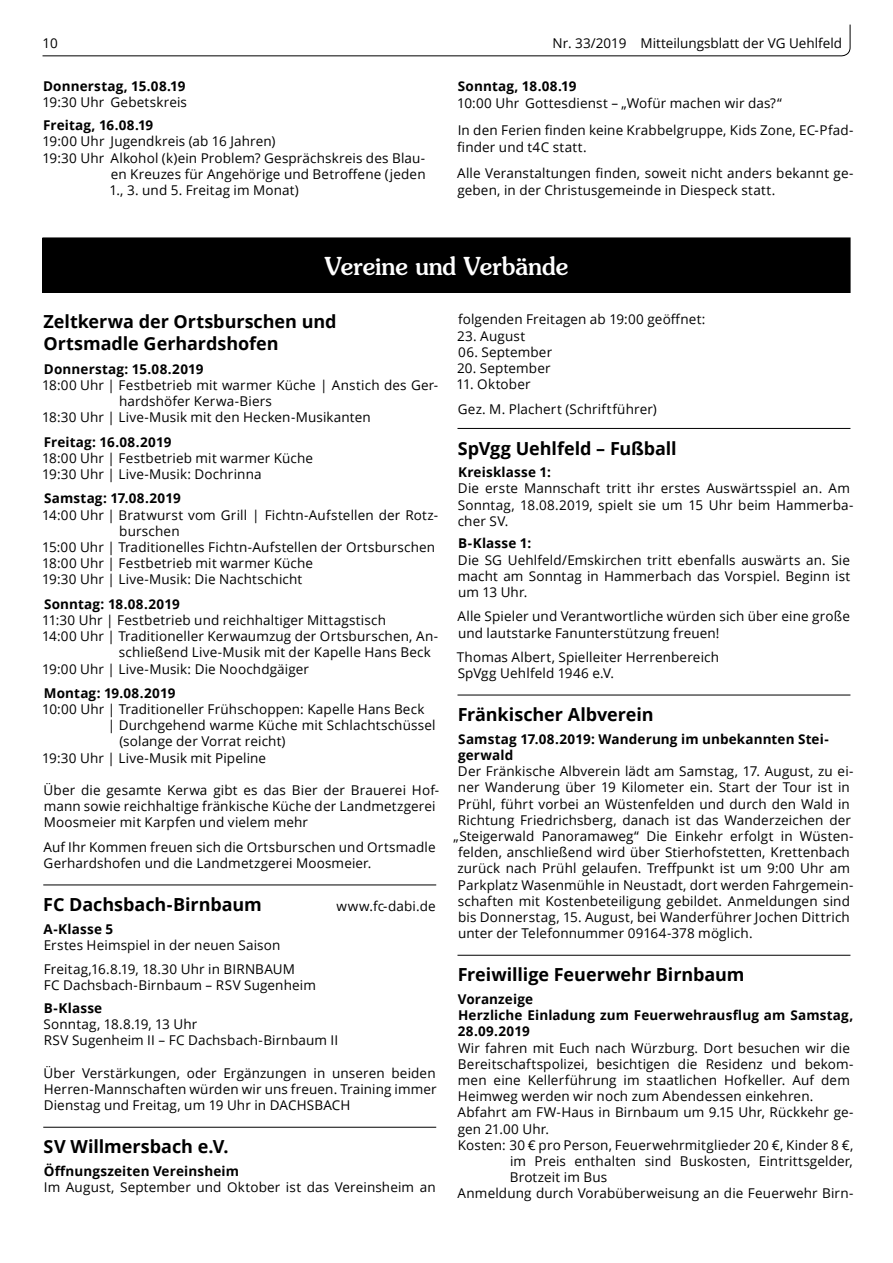
<style>
.page{position:relative;width:893px;height:1263px;background:#fff}
.page>*{position:absolute;margin:0;border:0;box-sizing:border-box;transform-origin:0 0}
.t1{font:500 24.75px "Souvenir";color:#fff;scale:.95 1}
.t2{font:700 18px/21.6px "Open Sans";color:#000}
.t3{font:13.5px/16.2px "Open Sans";letter-spacing:.01em;color:#000}
.t4{font:700 13.5px/16.2px "Open Sans";letter-spacing:.01em;color:#000}
</style>
<div class="page">
<svg style="left:42px;top:24px;width:809px;height:33px"></svg>
<div style="left:43px;top:238px;width:807px;height:54px;background:#000"></div>
<div style="left:43px;top:238px;width:807px;height:55px;border:1px solid #000"></div>
<hr style="left:43px;top:884px;width:393px;height:1px;background:#000">
<hr style="left:43px;top:1127px;width:393px;height:1px;background:#000">
<hr style="left:457px;top:428px;width:393px;height:1px;background:#000">
<hr style="left:457px;top:695px;width:393px;height:1px;background:#000">
<hr style="left:457px;top:955px;width:393px;height:1px;background:#000">
<p class="t3" style="left:43px;top:34px;width:17px">10</p>
<p class="t3" style="left:552px;top:34px;width:291px">Nr. 33/2019 Mitteilungsblatt der VG Uehlfeld</p>
<p class="t4" style="left:43px;top:78px;width:144px">Donnerstag, 15.08.19</p>
<p class="t3" style="left:43px;top:94px;width:146px">19:30 Uhr Gebetskreis</p>
<p class="t4" style="left:43px;top:117px;width:112px">Freitag, 16.08.19</p>
<p class="t3" style="left:43px;top:133px;width:234px">19:00 Uhr Jugendkreis (ab 16 Jahren)</p>
<p class="t3" style="left:43px;top:149px;width:384px">19:30 Uhr Alkohol (k)ein Problem? Gesprächskreis des Blau-</p>
<p class="t3" style="left:111px;top:165px;width:316px">en Kreuzes für Angehörige und Betroffene (jeden</p>
<p class="t3" style="left:109px;top:182px;width:191px">1., 3. und 5. Freitag im Monat)</p>
<p class="t4" style="left:458px;top:78px;width:120px">Sonntag, 18.08.19</p>
<p class="t3" style="left:457px;top:90px;width:398px;line-height:26.2px">10:00 Uhr Gottesdienst – „Wofür machen wir das?“<br>In den Ferien finden keine Krabbelgruppe, Kids Zone, EC-Pfad-</p>
<p class="t3" style="left:457px;top:133px;width:398px;line-height:26.2px">finder und t4C statt.<br>Alle Veranstaltungen finden, soweit nicht anders bekannt ge-</p>
<p class="t3" style="left:457px;top:182px;width:319px">geben, in der Christusgemeinde in Diespeck statt.</p>
<h1 class="t1" style="left:325px;top:251px;width:258px">Vereine und Verbände</h1>
<h2 class="t2" style="left:43px;top:310px;width:295px">Zeltkerwa der Ortsburschen und<br>Ortsmadle Gerhardshofen</h2>
<p class="t4" style="left:44px;top:360px;width:161px">Donnerstag: 15.08.2019</p>
<p class="t3" style="left:42px;top:377px;width:397px">18:00 Uhr | Festbetrieb mit warmer Küche | Anstich des Ger-</p>
<p class="t3" style="left:119px;top:393px;width:154px">hardshöfer Kerwa-Biers</p>
<p class="t3" style="left:42px;top:409px;width:330px">18:30 Uhr | Live-Musik mit den Hecken-Musikanten</p>
<p class="t4" style="left:44px;top:433px;width:129px">Freitag: 16.08.2019</p>
<p class="t3" style="left:42px;top:450px;width:273px">18:00 Uhr | Festbetrieb mit warmer Küche<br>19:30 Uhr | Live-Musik: Dochrinna</p>
<p class="t4" style="left:44px;top:490px;width:138px">Samstag: 17.08.2019</p>
<p class="t3" style="left:42px;top:506px;width:397px">14:00 Uhr | Bratwurst vom Grill | Fichtn-Aufstellen der Rotz-</p>
<p class="t3" style="left:119px;top:522px;width:62px">burschen</p>
<p class="t3" style="left:42px;top:539px;width:394px">15:00 Uhr | Traditionelles Fichtn-Aufstellen der Ortsburschen</p>
<p class="t3" style="left:42px;top:555px;width:273px">18:00 Uhr | Festbetrieb mit warmer Küche</p>
<p class="t3" style="left:42px;top:571px;width:262px">19:30 Uhr | Live-Musik: Die Nachtschicht</p>
<p class="t4" style="left:44px;top:595px;width:137px">Sonntag: 18.08.2019</p>
<p class="t3" style="left:42px;top:612px;width:345px">11:30 Uhr | Festbetrieb und reichhaltiger Mittagstisch</p>
<p class="t3" style="left:42px;top:628px;width:397px">14:00 Uhr | Traditioneller Kerwaumzug der Ortsburschen, An-</p>
<p class="t3" style="left:119px;top:644px;width:313px">schließend Live-Musik mit der Kapelle Hans Beck</p>
<p class="t3" style="left:42px;top:660px;width:268px">19:00 Uhr | Live-Musik: Die Noochdgäiger</p>
<p class="t4" style="left:44px;top:684px;width:133px">Montag: 19.08.2019</p>
<p class="t3" style="left:42px;top:701px;width:384px">10:00 Uhr | Traditioneller Frühschoppen: Kapelle Hans Beck</p>
<p class="t3" style="left:108px;top:717px;width:329px">| Durchgehend warme Küche mit Schlachtschüssel</p>
<p class="t3" style="left:119px;top:733px;width:168px">(solange der Vorrat reicht)</p>
<p class="t3" style="left:42px;top:749px;width:226px">19:30 Uhr | Live-Musik mit Pipeline</p>
<p class="t3" style="left:44px;top:782px;width:397px">Über die gesamte Kerwa gibt es das Bier der Brauerei Hof&shy;mann sowie reichhaltige fränkische Küche der Landmetzgerei<br>Moosmeier mit Karpfen und vielem mehr</p>
<p class="t3" style="left:43px;top:838px;width:394px">Auf Ihr Kommen freuen sich die Ortsburschen und Ortsmadle<br>Gerhardshofen und die Landmetzgerei Moosmeier.</p>
<h2 class="t2" style="left:43px;top:893px;width:220px">FC Dachsbach-Birnbaum</h2>
<p class="t3" style="left:337px;top:898px;width:101px">www.fc-dabi.de</p>
<p class="t4" style="left:44px;top:920px;width:71px">A-Klasse 5</p>
<p class="t3" style="left:44px;top:932px;width:253px;line-height:24.3px">Erstes Heimspiel in der neuen Saison<br>Freitag,16.8.19, 18.30 Uhr in BIRNBAUM</p>
<p class="t3" style="left:44px;top:977px;width:274px">FC Dachsbach-Birnbaum – RSV Sugenheim</p>
<p class="t4" style="left:44px;top:1000px;width:60px">B-Klasse</p>
<p class="t3" style="left:44px;top:1016px;width:296px">Sonntag, 18.8.19, 13 Uhr<br>RSV Sugenheim II – FC Dachsbach-Birnbaum II</p>
<p class="t3" style="left:44px;top:1064px;width:395px;text-align:justify">Über Verstärkungen, oder Ergänzungen in unseren beiden Herren-Mannschaften würden wir uns freuen. Training immer Dienstag und Freitag, um 19 Uhr in DACHSBACH</p>
<h2 class="t2" style="left:44px;top:1136px;width:186px">SV Willmersbach e.V.</h2>
<p class="t4" style="left:44px;top:1163px;width:197px">Öffnungszeiten Vereinsheim</p>
<p class="t3" style="left:44px;top:1179px;width:393px">Im August, September und Oktober ist das Vereinsheim an</p>
<p class="t3" style="left:458px;top:311px;width:249px">folgenden Freitagen ab 19:00 geöffnet:</p>
<p class="t3" style="left:457px;top:327px;width:69px">23. August</p>
<p class="t3" style="left:458px;top:343px;width:95px">06. September</p>
<p class="t3" style="left:457px;top:360px;width:95px">20. September</p>
<p class="t3" style="left:456px;top:372px;width:202px;line-height:24.3px">11. Oktober<br>Gez. M. Plachert (Schriftführer)</p>
<h2 class="t2" style="left:458px;top:437px;width:220px">SpVgg Uehlfeld – Fußball</h2>
<p class="t4" style="left:458px;top:464px;width:94px">Kreisklasse 1:</p>
<p class="t3" style="left:458px;top:480px;width:397px">Die erste Mannschaft tritt ihr erstes Auswärtsspiel an. Am<br>Sonntag, 18.08.2019, spielt sie um 15 Uhr beim Hammerba&shy;cher SV.</p>
<p class="t4" style="left:458px;top:535px;width:75px">B-Klasse 1:</p>
<p class="t3" style="left:458px;top:551px;width:394px;text-align:justify">Die SG Uehlfeld/Emskirchen tritt ebenfalls auswärts an. Sie macht am Sonntag in Hammerbach das Vorspiel. Beginn ist um 13 Uhr.</p>
<p class="t3" style="left:458px;top:608px;width:394px">Alle Spieler und Verantwortliche würden sich über eine große und lautstarke Fanunterstützung freuen!</p>
<p class="t3" style="left:457px;top:648px;width:264px">Thomas Albert, Spielleiter Herrenbereich<br>SpVgg Uehlfeld 1946 e.V.</p>
<h2 class="t2" style="left:458px;top:703px;width:197px">Fränkischer Albverein</h2>
<p class="t4" style="left:458px;top:730px;width:372px">Samstag 17.08.2019: Wanderung im unbekannten Stei&shy;gerwald</p>
<p class="t3" style="left:458px;top:763px;width:397px">Der Fränkische Albverein lädt am Samstag, 17. August, zu ei-</p>
<p class="t3" style="left:458px;top:779px;width:393px">ner Wanderung über 19 Kilometer ein. Start der Tour ist in</p>
<p class="t3" style="left:458px;top:795px;width:393px">Prühl, führt vorbei an Wüstenfelden und durch den Wald in</p>
<p class="t3" style="left:458px;top:811px;width:394px">Richtung Friedrichsberg, danach ist das Wanderzeichen der</p>
<p class="t3" style="left:453px;top:828px;width:401px">„Steigerwald Panoramaweg“ Die Einkehr erfolgt in Wüsten-</p>
<p class="t3" style="left:458px;top:844px;width:393px">felden, anschließend wird über Stierhofstetten, Krettenbach</p>
<p class="t3" style="left:457px;top:860px;width:394px">zurück nach Prühl gelaufen. Treffpunkt ist um 9:00 Uhr am</p>
<p class="t3" style="left:458px;top:876px;width:397px">Parkplatz Wasenmühle in Neustadt, dort werden Fahrgemein-</p>
<p class="t3" style="left:458px;top:892px;width:394px">schaften mit Kostenbeteiligung gebildet. Anmeldungen sind</p>
<p class="t3" style="left:458px;top:909px;width:393px">bis Donnerstag, 15. August, bei Wanderführer Jochen Dittrich</p>
<p class="t3" style="left:458px;top:925px;width:296px">unter der Telefonnummer 09164-378 möglich.</p>
<h2 class="t2" style="left:458px;top:964px;width:288px">Freiwillige Feuerwehr Birnbaum</h2>
<p class="t4" style="left:458px;top:991px;width:397px">Voranzeige<br>Herzliche Einladung zum Feuerwehrausflug am Samstag,<br>28.09.2019</p>
<p class="t3" style="left:458px;top:1039px;width:393px">Wir fahren mit Euch nach Würzburg. Dort besuchen wir die</p>
<p class="t3" style="left:458px;top:1055px;width:397px">Bereitschaftspolizei, besichtigen die Residenz und bekom-</p>
<p class="t3" style="left:458px;top:1072px;width:393px">men eine Kellerführung im staatlichen Hofkeller. Auf dem</p>
<p class="t3" style="left:458px;top:1088px;width:357px">Heimweg werden wir noch zum Abendessen einkehren.</p>
<p class="t3" style="left:458px;top:1104px;width:397px">Abfahrt am FW-Haus in Birnbaum um 9.15 Uhr, Rückkehr ge-</p>
<p class="t3" style="left:458px;top:1120px;width:93px">gen 21.00 Uhr.</p>
<p class="t3" style="left:458px;top:1136px;width:397px">Kosten: 30 € pro Person, Feuerwehrmitglieder 20 €, Kinder 8 €,</p>
<p class="t3" style="left:510px;top:1153px;width:344px">im Preis enthalten sind Buskosten, Eintrittsgelder,</p>
<p class="t3" style="left:510px;top:1169px;width:99px">Brotzeit im Bus</p>
<p class="t3" style="left:458px;top:1185px;width:397px">Anmeldung durch Vorabüberweisung an die Feuerwehr Birn-</p>
</div>
